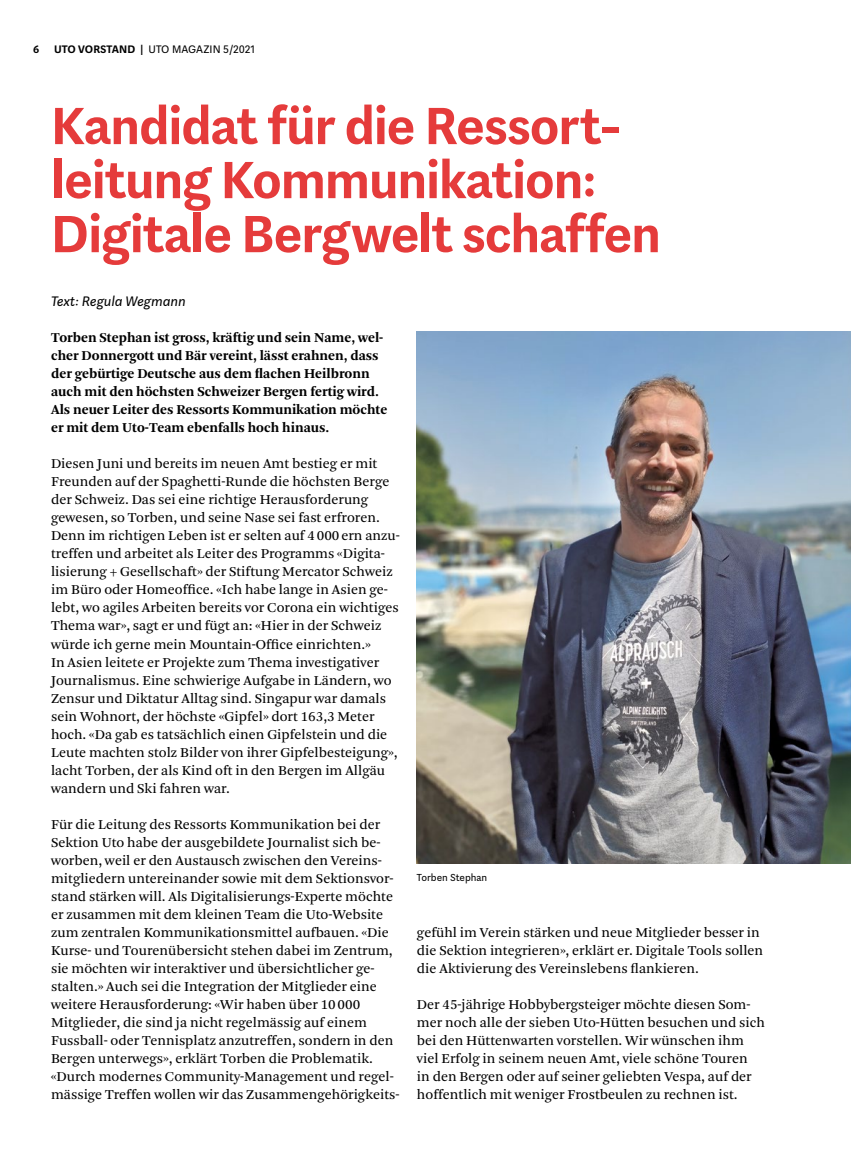
<style>
.page{position:relative;width:851px;height:1149px;background:#fff}
.page>*{position:absolute;margin:0;border:0;box-sizing:border-box;transform-origin:0 0}
.t1{font:700 54px/54px "Aspen";letter-spacing:-.025em;color:#e53b3b}
.t2{font:14.25px/18px "Arnhem Blond";color:#000}
.t3{font:700 14.25px/18px "Arnhem";color:#000}
.t4{font:italic 14.25px "Aspen";color:#000}
.t5{font:11.25px "Aspen";letter-spacing:.01em;color:#000}
.t6{font:700 11.25px "Aspen";color:#000}
.t7{font:10.5px "Aspen";color:#000}
.s1{font-weight:700}
</style>
<div class="page">
<img style="left:417px;top:331px;width:433px;height:532px">
<p class="t6" style="left:33px;top:42px;width:8px">6</p>
<p class="t5" style="left:54px;top:42px;width:202px"><span class="s1">UTO VORSTAND |</span> UTO MAGAZIN 5/2021</p>
<h1 class="t1" style="left:51px;top:98px;width:611px">Kandidat für die Ressort&shy;leitung Kommunikation:<br>Digitale Bergwelt schaffen</h1>
<p class="t4" style="left:51px;top:292px;width:136px">Text: Regula Wegmann</p>
<p class="t3" style="left:51px;top:329px;width:338px">Torben Stephan ist gross, kräftig und sein Name, wel&shy;cher Donnergott und Bär vereint, lässt erahnen, dass der gebürtige Deutsche aus dem flachen Heilbronn auch mit den höchsten Schweizer Bergen fertig wird.<br>Als neuer Leiter des Ressorts Kommunikation möchte er mit dem Uto-Team ebenfalls hoch hinaus.</p>
<p class="t2" style="left:51px;top:455px;width:350px">Diesen Juni und bereits im neuen Amt bestieg er mit Freunden auf der Spaghetti-Runde die höchsten Berge der Schweiz. Das sei eine richtige Herausforderung gewesen, so Torben, und seine Nase sei fast erfroren.<br>Denn im richtigen Leben ist er selten auf 4000 ern anzu&shy;treffen und arbeitet als Leiter des Programms «Digita&shy;lisierung + Gesellschaft» der Stiftung Mercator Schweiz im Büro oder Homeoffice. «Ich habe lange in Asien ge&shy;lebt, wo agiles Arbeiten bereits vor Corona ein wichtiges Thema war», sagt er und fügt an: «Hier in der Schweiz würde ich gerne mein Mountain-Office einrichten.»<br>In Asien leitete er Projekte zum Thema investigativer Journalismus. Eine schwierige Aufgabe in Ländern, wo Zensur und Diktatur Alltag sind. Singapur war damals sein Wohnort, der höchste «Gipfel» dort 163,3 Meter hoch. «Da gab es tatsächlich einen Gipfelstein und die Leute machten stolz Bilder von ihrer Gipfelbesteigung», lacht Torben, der als Kind oft in den Bergen im Allgäu wandern und Ski fahren war.</p>
<p class="t2" style="left:51px;top:815px;width:350px">Für die Leitung des Ressorts Kommunikation bei der Sektion Uto habe der ausgebildete Journalist sich be&shy;worben, weil er den Austausch zwischen den Vereins&shy;mitgliedern untereinander sowie mit dem Sektionsvor&shy;stand stärken will. Als Digitalisierungs-Experte möchte er zusammen mit dem kleinen Team die Uto-Website zum zentralen Kommunikationsmittel aufbauen. «Die Kurse- und Tourenübersicht stehen dabei im Zentrum, sie möchten wir interaktiver und übersichtlicher ge&shy;stalten.» Auch sei die Integration der Mitglieder eine weitere Herausforderung: «Wir haben über 10000<br>Mitglieder, die sind ja nicht regelmässig auf einem Fussball- oder Tennisplatz anzutreffen, sondern in den Bergen unterwegs», erklärt Torben die Problematik. «Durch modernes Community-Management und regel&shy;mässige Treffen wollen wir das Zusammengehörigkeits-</p>
<p class="t7" style="left:417px;top:870px;width:72px">Torben Stephan</p>
<p class="t2" style="left:417px;top:923px;width:348px">gefühl im Verein stärken und neue Mitglieder besser in die Sektion integrieren», erklärt er. Digitale Tools sollen die Aktivierung des Vereinslebens flankieren.</p>
<p class="t2" style="left:417px;top:995px;width:349px">Der 45-jährige Hobbybergsteiger möchte diesen Som&shy;mer noch alle der sieben Uto-Hütten besuchen und sich bei den Hüttenwarten vorstellen. Wir wünschen ihm viel Erfolg in seinem neuen Amt, viele schöne Touren<br>in den Bergen oder auf seiner geliebten Vespa, auf der hoffentlich mit weniger Frostbeulen zu rechnen ist.</p>
</div>
